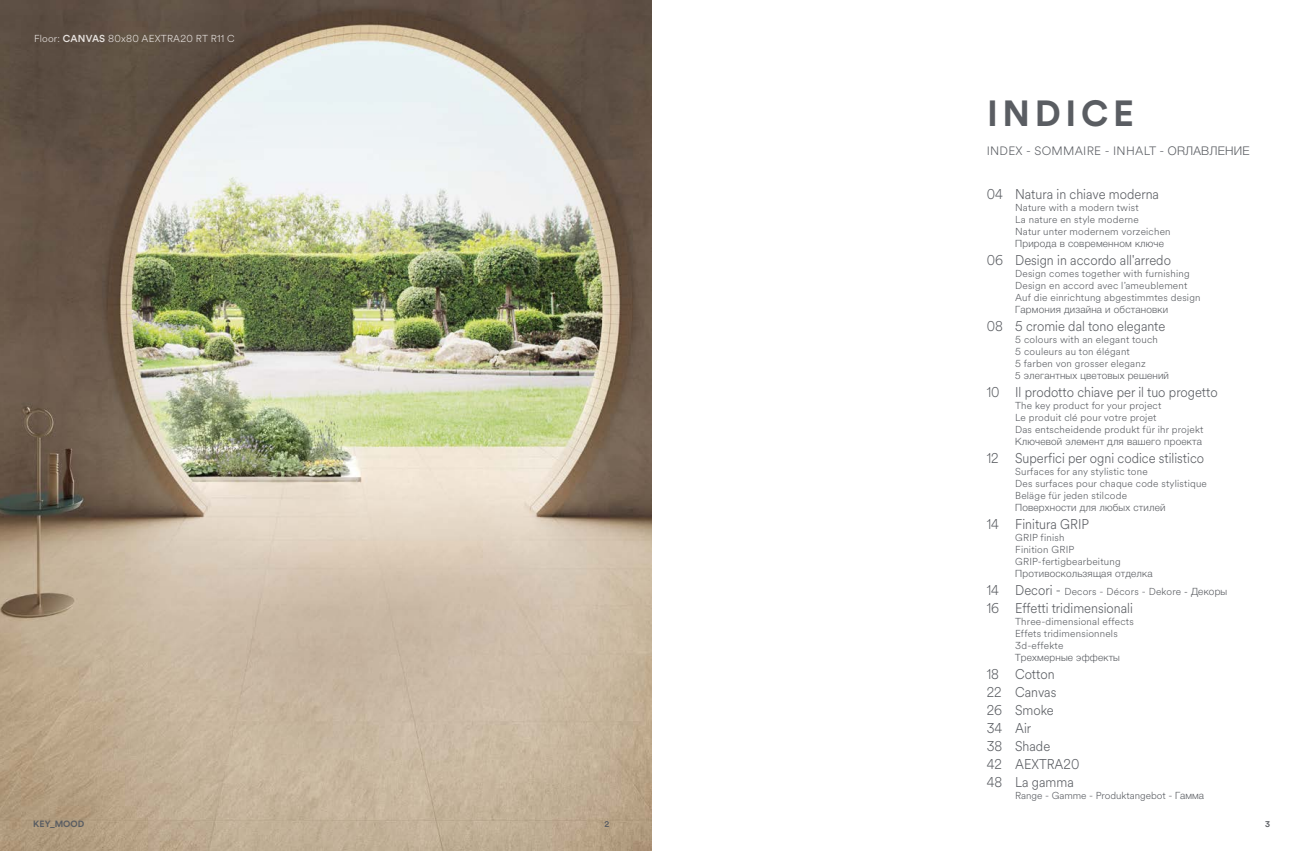
<style>
.page{position:relative;width:1304px;height:851px;background:#fff}
.page>*{position:absolute;margin:0;border:0;box-sizing:border-box;transform-origin:0 0}
.t1{font:700 36px "Circular Std";letter-spacing:.13em;color:#5a5d62}
.t2{font:14px/18px "Circular Spotify Text Light 2";color:#5a5d62;scale:.92 1}
.t3{font:12px "Circular Spotify Text Light 2";letter-spacing:.02em;color:#5a5d62}
.t4{font:10px/12px "Circular Spotify Text Light 2";letter-spacing:.02em;color:#5a5d62}
.t5{font:10px "Helvetica Neue LTCYR Light 2";letter-spacing:.02em;color:#5a5d62}
.t6{font:10px "Circular Spotify Text Light 2";color:#5a5d62}
.t7{font:10px "Circular Spotify Text Light 2";letter-spacing:.02em;color:#e9e4e1}
.t8{font:700 9px "Circular Std";color:#5a5d62}
.t9{font:500 9px "Circular Std";color:#5a5d62}
.s1{font-family:"Circular Std";font-weight:500}
.s2{font-family:"Helvetica Neue LTCYR Light 2"}
.s3{font-size:14px}
</style>
<div class="page">
<img style="left:0;top:0;width:652px;height:850px">
<p class="t7" style="left:34px;top:32px;width:202px">Floor: <span class="s1">CANVAS</span> 80x80 AEXTRA20 RT R11 C</p>
<h1 class="t1" style="left:987px;top:90px;width:149px">INDICE</h1>
<p class="t3" style="left:987px;top:143px;width:264px">INDEX - SOMMAIRE - INHALT - <span class="s2">ORЛAВЛЕНИЕ</span></p>
<h2 class="t2" style="left:987px;top:185px;width:189px">04 Natura in chiave moderna</h2>
<p class="t4" style="left:1015px;top:201px;width:157px">Nature with a modern twist<br>La nature en style moderne<br>Natur unter modernem vorzeichen</p>
<p class="t5" style="left:1015px;top:238px;width:150px">Природа в современном ключе</p>
<h2 class="t2" style="left:987px;top:251px;width:202px">06 Design in accordo all'arredo</h2>
<p class="t4" style="left:1015px;top:267px;width:187px">Design comes together with furnishing<br>Design en accord avec l’ameublement<br>Auf die einrichtung abgestimmtes design</p>
<p class="t5" style="left:1015px;top:304px;width:154px">Гармония дизайна и обстановки</p>
<h2 class="t2" style="left:987px;top:317px;width:196px">08 5 cromie dal tono elegante</h2>
<p class="t4" style="left:1015px;top:333px;width:144px">5 colours with an elegant touch<br>5 couleurs au ton élégant<br>5 farben von grosser eleganz</p>
<p class="t5" style="left:1015px;top:370px;width:155px">5 элегантных цветовых решений</p>
<h2 class="t2" style="left:987px;top:383px;width:252px">10 Il prodotto chiave per il tuo progetto</h2>
<p class="t4" style="left:1015px;top:399px;width:190px">The key product for your project<br>Le produit clé pour votre projet<br>Das entscheidende produkt für ihr projekt</p>
<p class="t5" style="left:1015px;top:436px;width:188px">Ключевой элемент для вашего проекта</p>
<h2 class="t2" style="left:987px;top:449px;width:238px">12 Superfici per ogni codice stilistico</h2>
<p class="t4" style="left:1015px;top:465px;width:193px">Surfaces for any stylistic tone<br>Des surfaces pour chaque code stylistique<br>Beläge für jeden stilcode</p>
<p class="t5" style="left:1015px;top:502px;width:152px">Поверхности для любых стилей</p>
<h2 class="t2" style="left:987px;top:515px;width:113px">14 Finitura GRIP</h2>
<p class="t4" style="left:1015px;top:531px;width:107px">GRIP finish<br>Finition GRIP<br>GRIP-fertigbearbeitung</p>
<p class="t5" style="left:1015px;top:568px;width:139px">Противоскользящая отделка</p>
<p class="t4" style="left:987px;top:585px;width:242px"><span class="s3">14 Decori -</span> Decors - Décors - Dekore <span class="s2">- Дeкopы</span></p>
<h2 class="t2" style="left:987px;top:599px;width:160px">16 Effetti tridimensionali</h2>
<p class="t4" style="left:1015px;top:615px;width:120px">Three-dimensional effects<br>Effets tridimensionnels<br>3d-effekte</p>
<p class="t5" style="left:1015px;top:652px;width:106px">Трехмерные эффекты</p>
<h2 class="t2" style="left:987px;top:665px;width:102px">18 Cotton<br>22 Canvas<br>26 Smoke<br>34 Air<br>38 Shade<br>42 AEXTRA20<br>48 La gamma</h2>
<p class="t6" style="left:1015px;top:788px;width:190px">Range - Gamme - Produktangebot - <span class="s2">Гамма</span></p>
<p class="t8" style="left:33px;top:818px;width:53px">KEY_MOOD</p>
<p class="t9" style="left:605px;top:818px;width:6px">2</p>
<p class="t9" style="left:1265px;top:818px;width:6px">3</p>
</div>
